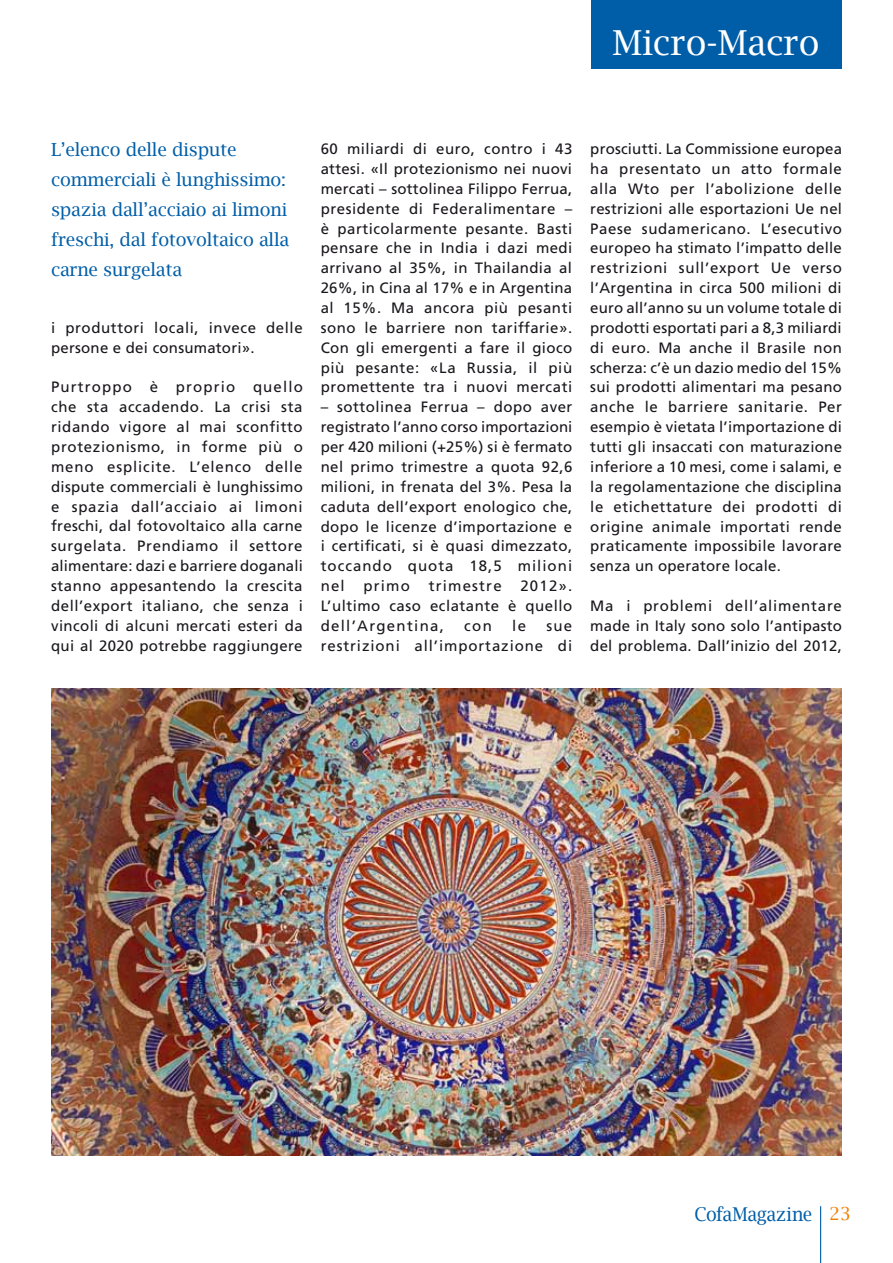
<style>
.page{position:relative;width:893px;height:1263px;background:#fff}
.page>*{position:absolute;margin:0;border:0;box-sizing:border-box;transform-origin:0 0}
.t1{font:34.5px "Lucida Bright";color:#fff}
.t2{font:34.5px "Times New Roman";color:#fff}
.t3{font:19.05px "Lucida Bright";letter-spacing:-.02em;color:#005ea8;scale:.94 1}
.t4{font:18px/30px "Lucida Bright";letter-spacing:-.01em;color:#005ea8}
.t5{font:15px/19.8px "Frutiger";letter-spacing:.025em;color:#1a171c;text-align:justify}
.t6{font:15px/19.8px "Frutiger";letter-spacing:.06em;color:#1a171c;text-align:right}
.t7{font:15px "Frutiger";letter-spacing:.08em;color:#1a171c}
.s1{font-size:18px;color:#ee7f00}
</style>
<div class="page">
<hr style="left:820px;top:1206px;width:1px;height:57px;background:#005ea8">
<div style="left:591px;top:0;width:250px;height:68px;background:#005ea8"></div>
<img style="left:51px;top:689px;width:791px;height:467px">
<h1 class="t2" style="left:699px;top:17px;width:122px">Scenario</h1>
<h1 class="t1" style="left:613px;top:23px;width:172px">Micro-Mac</h1>
<p class="t4" style="left:51px;top:135px;width:240px">L’elenco delle dispute commerciali è lunghissimo: spazia dall’acciaio ai limoni freschi, dal fotovoltaico alla carne surgelata</p>
<p class="t5" style="left:51px;top:318px;width:253px">i produttori locali, invece delle persone e dei consumatori».</p>
<p class="t5" style="left:51px;top:377px;width:253px">Purtroppo è proprio quello che sta accadendo. La crisi sta ridando vigore al mai sconfitto protezionismo, in forme più o meno esplicite. L’elenco delle dispute commerciali è lunghissimo e spazia dall’acciaio ai limoni freschi, dal fotovoltaico alla carne surgelata. Prendiamo il settore alimentare: dazi e barriere doganali stanno appesantendo la crescita dell’export italiano, che senza i vincoli di alcuni mercati esteri da qui al 2020 potrebbe raggiungere</p>
<p class="t5" style="left:321px;top:139px;width:253px">60 miliardi di euro, contro i 43 attesi. «Il protezionismo nei nuovi mercati – sottolinea Filippo Ferrua, presidente di Federalimentare – è particolarmente pesante. Basti pensare che in India i dazi medi arrivano al 35%, in Thailandia al 26%, in Cina al 17% e in Argentina al 15%. Ma ancora più pesanti sono le barriere non tariffarie».<br>Con gli emergenti a fare il gioco più pesante: «La Russia, il più promettente tra i nuovi mercati</p>
<p class="t5" style="left:321px;top:397px;width:253px">– sottolinea Ferrua – dopo aver registrato l’anno corso importazioni per 420 milioni (+25%) si è fermato nel primo trimestre a quota 92,6 milioni, in frenata del 3%. Pesa la caduta dell’export enologico che, dopo le licenze d’importazione e i certificati, si è quasi dimezzato, toccando quota 18,5 milioni nel</p>
<p class="t5" style="left:363px;top:576px;width:48px">primo</p>
<p class="t7" style="left:429px;top:577px;width:74px">trimestre</p>
<p class="t5" style="left:321px;top:576px;width:253px;text-indent:200px">2012».<br>L’ultimo caso eclatante è quello dell’Argentina,</p>
<p class="t5" style="left:464px;top:616px;width:29px">con</p>
<p class="t5" style="left:512px;top:616px;width:15px">le</p>
<p class="t6" style="left:321px;top:616px;width:253px">sue<br>restrizioni all’importazione di</p>
<p class="t5" style="left:590px;top:139px;width:253px">prosciutti. La Commissione europea ha presentato un atto formale alla Wto per l’abolizione delle restrizioni alle esportazioni Ue nel Paese sudamericano. L’esecutivo europeo ha stimato l’impatto delle restrizioni sull’export Ue verso l’Argentina in circa 500 milioni di euro all’anno su un volume totale di prodotti esportati pari a 8,3 miliardi di euro. Ma anche il Brasile non scherza: c’è un dazio medio del 15% sui prodotti alimentari ma pesano anche le barriere sanitarie. Per esempio è vietata l’importazione di tutti gli insaccati con maturazione inferiore a 10 mesi, come i salami, e la regolamentazione che disciplina le etichettature dei prodotti di origine animale importati rende praticamente impossibile lavorare senza un operatore locale.</p>
<p class="t5" style="left:590px;top:596px;width:253px">Ma i problemi dell’alimentare made in Italy sono solo l’antipasto del problema. Dall’inizio del 2012,</p>
<p class="t3" style="left:694px;top:1203px;width:168px">CofaMagazine <span class="s1">23</span></p>
</div>
